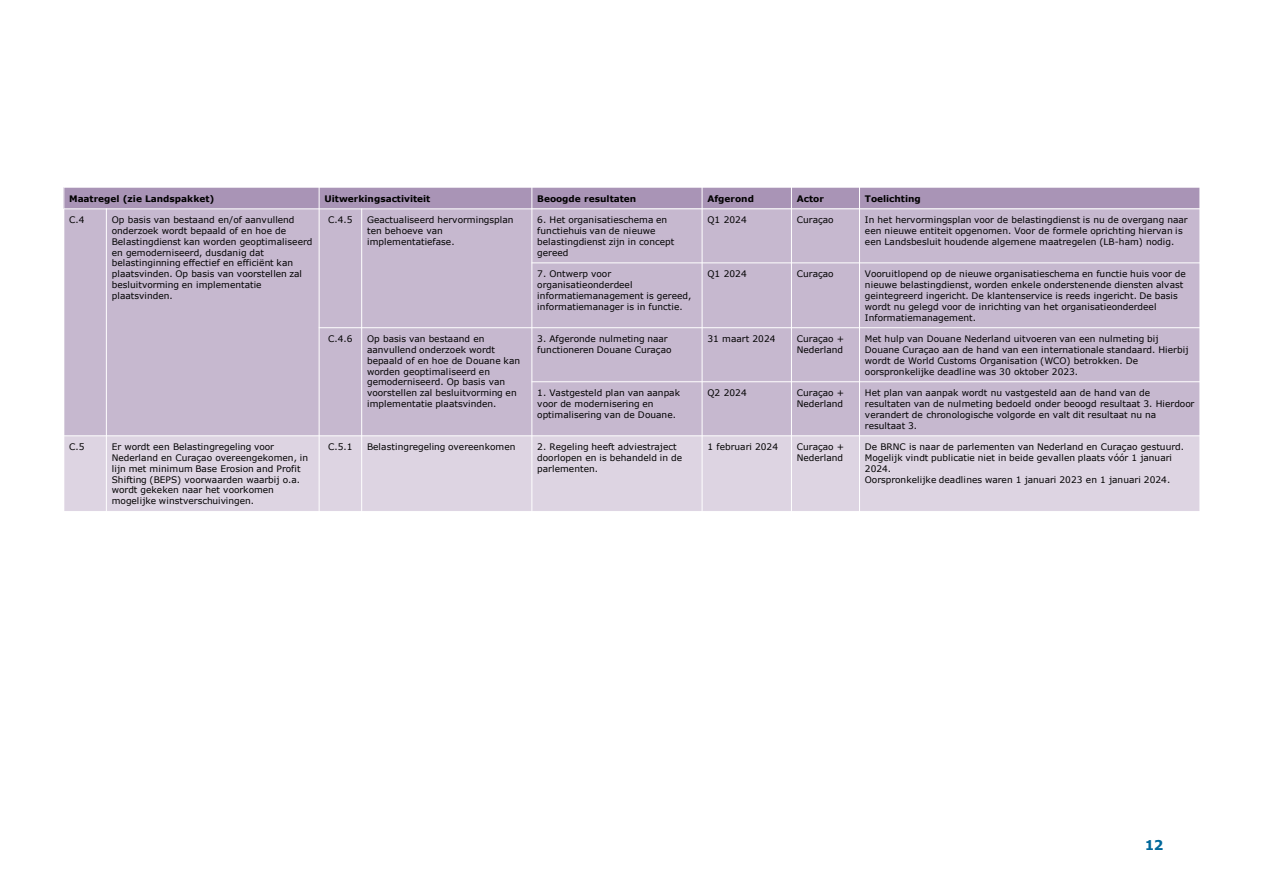
<style>
.page{position:relative;width:1264px;height:894px;background:#fff}
.page>*{position:absolute;margin:0;border:0;box-sizing:border-box;transform-origin:0 0}
.t1{font:700 13.5px "Verdana";color:#01689b}
.t2{font:9px/10.8px "Verdana";letter-spacing:.005em;color:#000}
.t3{font:700 9px "Verdana";color:#000}
</style>
<div class="page">
<div style="left:64px;top:187px;width:255px;height:22px;background:#a994b6"></div>
<div style="left:319px;top:187px;width:212px;height:22px;background:#a994b6"></div>
<div style="left:531px;top:187px;width:171px;height:22px;background:#a994b6"></div>
<div style="left:702px;top:187px;width:89px;height:22px;background:#a994b6"></div>
<div style="left:791px;top:187px;width:68px;height:22px;background:#a994b6"></div>
<div style="left:859px;top:187px;width:340px;height:22px;background:#a994b6"></div>
<div style="left:64px;top:209px;width:42px;height:226px;background:#c6b8cf"></div>
<div style="left:106px;top:209px;width:213px;height:226px;background:#c6b8cf"></div>
<div style="left:319px;top:209px;width:42px;height:118px;background:#c6b8cf"></div>
<div style="left:361px;top:209px;width:170px;height:118px;background:#c6b8cf"></div>
<div style="left:531px;top:209px;width:171px;height:54px;background:#c6b8cf"></div>
<div style="left:702px;top:209px;width:89px;height:54px;background:#c6b8cf"></div>
<div style="left:791px;top:209px;width:68px;height:54px;background:#c6b8cf"></div>
<div style="left:859px;top:209px;width:340px;height:54px;background:#c6b8cf"></div>
<div style="left:531px;top:263px;width:171px;height:64px;background:#c6b8cf"></div>
<div style="left:702px;top:263px;width:89px;height:64px;background:#c6b8cf"></div>
<div style="left:791px;top:263px;width:68px;height:64px;background:#c6b8cf"></div>
<div style="left:859px;top:263px;width:340px;height:64px;background:#c6b8cf"></div>
<div style="left:319px;top:327px;width:42px;height:108px;background:#c6b8cf"></div>
<div style="left:361px;top:327px;width:170px;height:108px;background:#c6b8cf"></div>
<div style="left:531px;top:327px;width:171px;height:54px;background:#c6b8cf"></div>
<div style="left:702px;top:327px;width:89px;height:54px;background:#c6b8cf"></div>
<div style="left:791px;top:327px;width:68px;height:54px;background:#c6b8cf"></div>
<div style="left:859px;top:327px;width:340px;height:54px;background:#c6b8cf"></div>
<div style="left:531px;top:381px;width:171px;height:54px;background:#c6b8cf"></div>
<div style="left:702px;top:381px;width:89px;height:54px;background:#c6b8cf"></div>
<div style="left:791px;top:381px;width:68px;height:54px;background:#c6b8cf"></div>
<div style="left:859px;top:381px;width:340px;height:54px;background:#c6b8cf"></div>
<div style="left:64px;top:435px;width:42px;height:76px;background:#ddd4e2"></div>
<div style="left:106px;top:435px;width:213px;height:76px;background:#ddd4e2"></div>
<div style="left:319px;top:435px;width:42px;height:76px;background:#ddd4e2"></div>
<div style="left:361px;top:435px;width:170px;height:76px;background:#ddd4e2"></div>
<div style="left:531px;top:435px;width:171px;height:76px;background:#ddd4e2"></div>
<div style="left:702px;top:435px;width:89px;height:76px;background:#ddd4e2"></div>
<div style="left:791px;top:435px;width:68px;height:76px;background:#ddd4e2"></div>
<div style="left:859px;top:435px;width:340px;height:76px;background:#ddd4e2"></div>
<hr style="left:106px;top:208px;width:1px;height:303px;background:#fff">
<hr style="left:319px;top:187px;width:1px;height:324px;background:#fff">
<hr style="left:361px;top:208px;width:1px;height:303px;background:#fff">
<hr style="left:531px;top:187px;width:1px;height:324px;background:#fff">
<hr style="left:701px;top:187px;width:1px;height:324px;background:#fff">
<hr style="left:790px;top:187px;width:1px;height:324px;background:#fff">
<hr style="left:859px;top:187px;width:1px;height:324px;background:#fff">
<hr style="left:63px;top:208px;width:1136px;height:1px;background:#fff">
<hr style="left:531px;top:262px;width:668px;height:1px;background:#fff">
<hr style="left:319px;top:327px;width:880px;height:1px;background:#fff">
<hr style="left:531px;top:381px;width:668px;height:1px;background:#fff">
<hr style="left:63px;top:435px;width:1136px;height:1px;background:#fff">
<hr style="left:63px;top:187px;width:1136px;height:1px;background:#fff">
<p class="t3" style="left:69px;top:192px;width:147px">Maatregel (zie Landspakket)</p>
<p class="t3" style="left:324px;top:192px;width:107px">Uitwerkingsactiviteit</p>
<p class="t3" style="left:537px;top:192px;width:100px">Beoogde resultaten</p>
<p class="t3" style="left:707px;top:192px;width:48px">Afgerond</p>
<p class="t3" style="left:796px;top:192px;width:28px">Actor</p>
<p class="t3" style="left:864px;top:192px;width:57px">Toelichting</p>
<p class="t2" style="left:69px;top:214px;width:17px">C.4</p>
<p class="t2" style="left:112px;top:214px;width:202px">Op basis van bestaand en/of aanvullend onderzoek wordt bepaald of en hoe de Belastingdienst kan worden geoptimaliseerd en gemoderniseerd, dusdanig dat belastinginning effectief en efficiënt kan plaatsvinden. Op basis van voorstellen zal besluitvorming en implementatie plaatsvinden.</p>
<p class="t2" style="left:328px;top:214px;width:26px">C.4.5</p>
<p class="t2" style="left:367px;top:214px;width:148px">Geactualiseerd hervormingsplan ten behoeve van implementatiefase.</p>
<p class="t2" style="left:537px;top:214px;width:138px">6. Het organisatieschema en functiehuis van de nieuwe belastingdienst zijn in concept gereed</p>
<p class="t2" style="left:707px;top:214px;width:41px">Q1 2024</p>
<p class="t2" style="left:796px;top:214px;width:38px">Curaçao</p>
<p class="t2" style="left:864px;top:214px;width:324px">In het hervormingsplan voor de belastingdienst is nu de overgang naar een nieuwe entiteit opgenomen. Voor de formele oprichting hiervan is een Landsbesluit houdende algemene maatregelen (LB-ham) nodig.</p>
<p class="t2" style="left:537px;top:268px;width:155px">7. Ontwerp voor organisatieonderdeel informatiemanagement is gereed, informatiemanager is in functie.</p>
<p class="t2" style="left:707px;top:268px;width:41px">Q1 2024</p>
<p class="t2" style="left:796px;top:268px;width:38px">Curaçao</p>
<p class="t2" style="left:864px;top:268px;width:322px">Vooruitlopend op de nieuwe organisatieschema en functie huis voor de nieuwe belastingdienst, worden enkele onderstenende diensten alvast geintegreerd ingericht. De klantenservice is reeds ingericht. De basis wordt nu gelegd voor de inrichting van het organisatieonderdeel Informatiemanagement.</p>
<p class="t2" style="left:328px;top:333px;width:26px">C.4.6</p>
<p class="t2" style="left:367px;top:333px;width:154px">Op basis van bestaand en aanvullend onderzoek wordt bepaald of en hoe de Douane kan worden geoptimaliseerd en gemoderniseerd. Op basis van voorstellen zal besluitvorming en implementatie plaatsvinden.</p>
<p class="t2" style="left:537px;top:333px;width:136px">3. Afgeronde nulmeting naar functioneren Douane Curaçao</p>
<p class="t2" style="left:707px;top:333px;width:70px">31 maart 2024</p>
<p class="t2" style="left:796px;top:333px;width:49px">Curaçao +<br>Nederland</p>
<p class="t2" style="left:864px;top:333px;width:325px">Met hulp van Douane Nederland uitvoeren van een nulmeting bij Douane Curaçao aan de hand van een internationale standaard. Hierbij wordt de World Customs Organisation (WCO) betrokken. De oorspronkelijke deadline was 30 oktober 2023.</p>
<p class="t2" style="left:537px;top:387px;width:144px">1. Vastgesteld plan van aanpak voor de modernisering en optimalisering van de Douane.</p>
<p class="t2" style="left:707px;top:387px;width:41px">Q2 2024</p>
<p class="t2" style="left:796px;top:387px;width:49px">Curaçao +<br>Nederland</p>
<p class="t2" style="left:864px;top:387px;width:331px">Het plan van aanpak wordt nu vastgesteld aan de hand van de resultaten van de nulmeting bedoeld onder beoogd resultaat 3. Hierdoor verandert de chronologische volgorde en valt dit resultaat nu na resultaat 3.</p>
<p class="t2" style="left:69px;top:441px;width:17px">C.5</p>
<p class="t2" style="left:112px;top:441px;width:198px">Er wordt een Belastingregeling voor Nederland en Curaçao overeengekomen, in lijn met minimum Base Erosion and Profit Shifting (BEPS) voorwaarden waarbij o.a. wordt gekeken naar het voorkomen mogelijke winstverschuivingen.</p>
<p class="t2" style="left:328px;top:441px;width:26px">C.5.1</p>
<p class="t2" style="left:367px;top:441px;width:150px">Belastingregeling overeenkomen</p>
<p class="t2" style="left:537px;top:441px;width:146px">2. Regeling heeft adviestraject doorlopen en is behandeld in de parlementen.</p>
<p class="t2" style="left:707px;top:441px;width:72px">1 februari 2024</p>
<p class="t2" style="left:796px;top:441px;width:49px">Curaçao +<br>Nederland</p>
<p class="t2" style="left:864px;top:441px;width:320px">De BRNC is naar de parlementen van Nederland en Curaçao gestuurd.<br>Mogelijk vindt publicatie niet in beide gevallen plaats vóór 1 januari 2024.<br>Oorspronkelijke deadlines waren 1 januari 2023 en 1 januari 2024.</p>
<h1 class="t1" style="left:1144px;top:835px;width:20px">12</h1>
</div>
